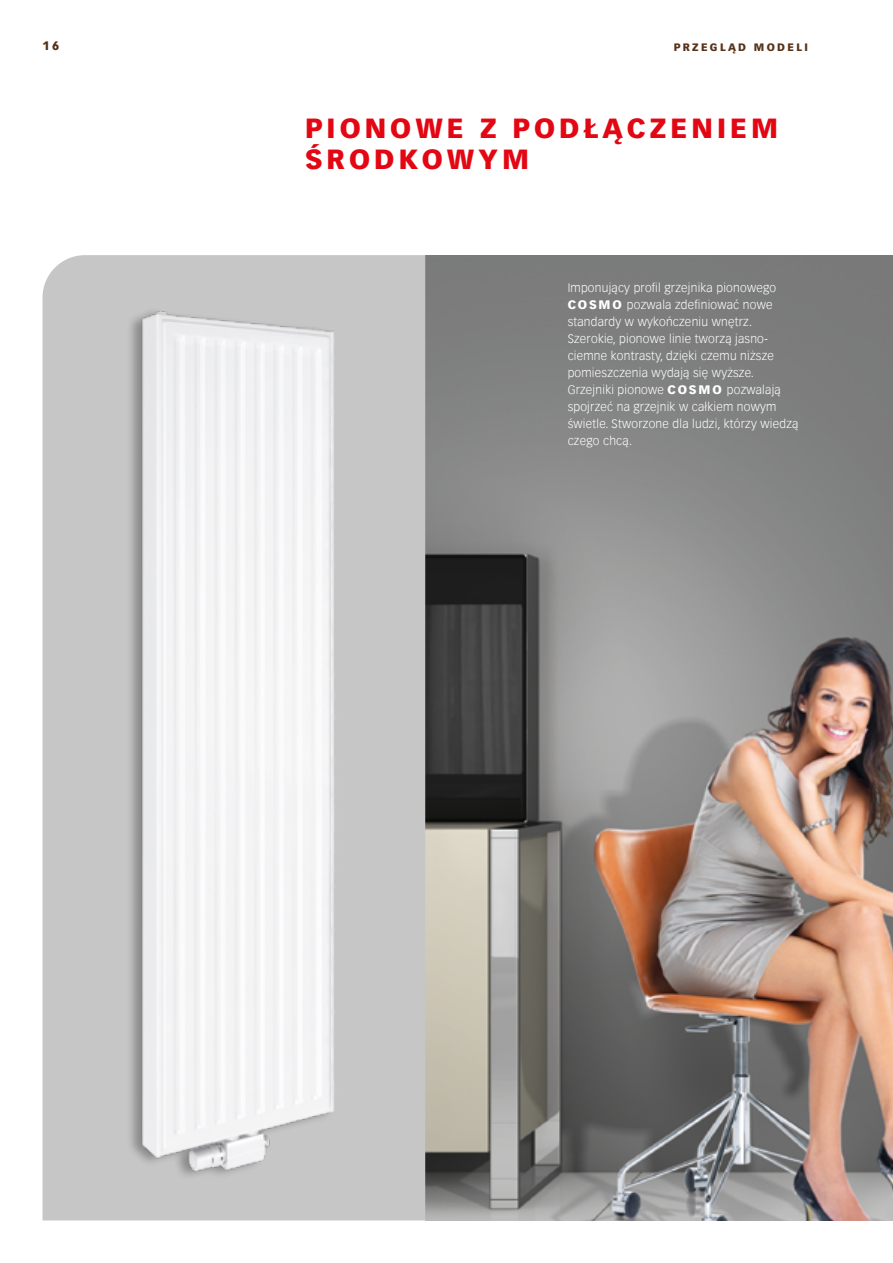
<style>
.page{position:relative;width:893px;height:1263px;background:#fff}
.page>*{position:absolute;margin:0;border:0;box-sizing:border-box;transform-origin:0 0}
.t1{font:900 27px/31.5px "Vectora Com";letter-spacing:.15em;color:#e30613}
.t2{font:300 12px/17px "Vectora Com";letter-spacing:.02em;color:#fff}
.t3{font:900 12px "Vectora Com";color:#563218}
.t4{font:900 10.5px "Vectora Com";letter-spacing:.22em;color:#563218}
.s1{font-weight:900}
</style>
<div class="page">
<img style="left:425px;top:255px;width:468px;height:965px">
<div style="left:43px;top:255px;width:382px;height:965px;background:#c6c6c6"></div>
<div style="left:126px;top:306px;width:207px;height:875px;background:#c2c2c2"></div>
<img style="left:131px;top:301px;width:205px;height:873px">
<p class="t3" style="left:43px;top:38px;width:18px">16</p>
<p class="t4" style="left:674px;top:40px;width:136px">PRZEGLĄD MODELI</p>
<h1 class="t1" style="left:305px;top:112px;width:475px">PIONOWE Z PODŁĄCZENIEM<br>ŚRODKOWYM</h1>
<p class="t2" style="left:568px;top:279px;width:232px">Imponujący profil grzejnika pionowego <span class="s1">COSMO</span> pozwala zdefiniować nowe standardy w wykończeniu wnętrz.<br>Szerokie, pionowe linie tworzą jasno&shy;ciemne kontrasty, dzięki czemu niższe pomieszczenia wydają się wyższe.<br>Grzejniki pionowe <span class="s1">COSMO</span> pozwalają spojrzeć na grzejnik w całkiem nowym świetle. Stworzone dla ludzi, którzy wiedzą czego chcą.</p>
</div>
